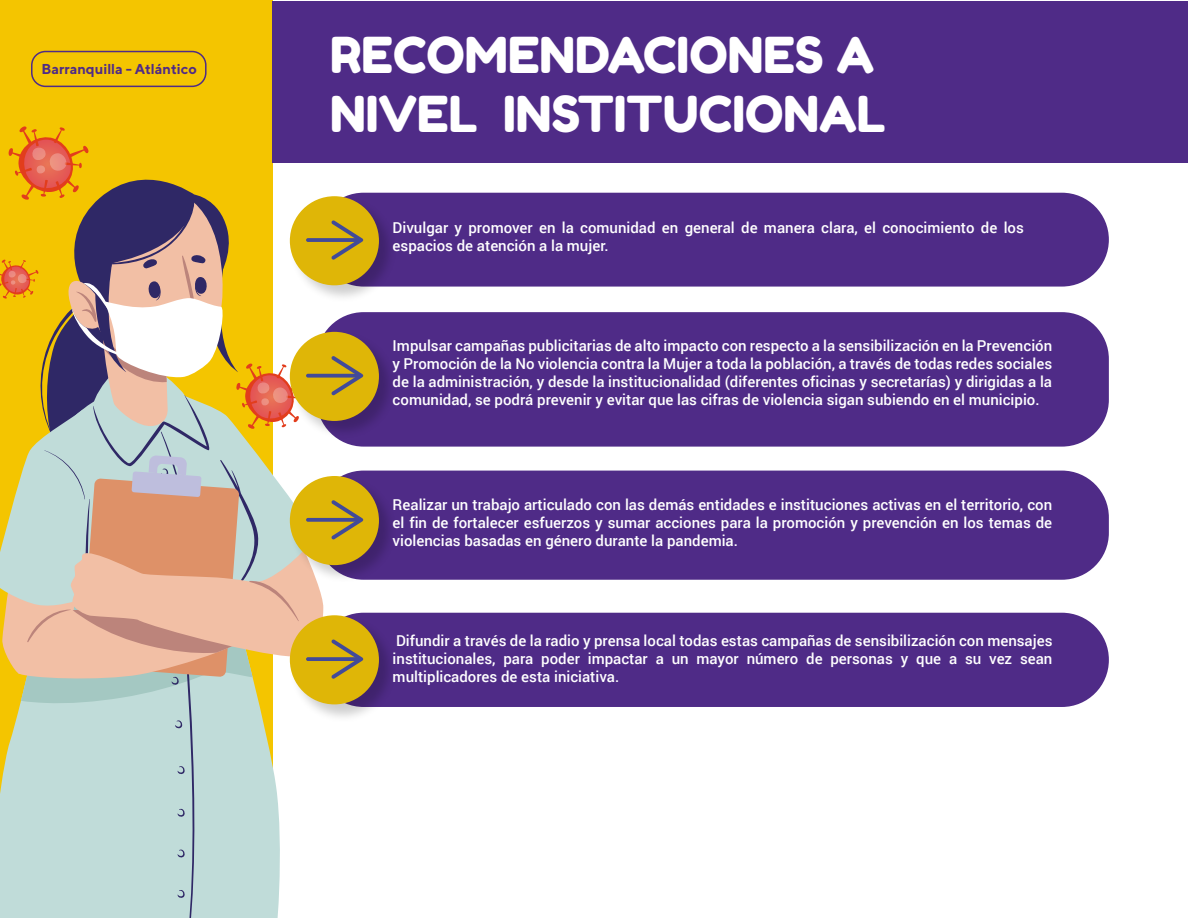
<style>
.page{position:relative;width:1188px;height:918px;background:#fff}
.page>*{position:absolute;margin:0;border:0;box-sizing:border-box;transform-origin:0 0}
.t1{font:49.5px/59.4px "Fredoka One";color:#fff}
.t2{font:500 15px/18px "Roboto";color:#fff;text-align:justify}
.t3{font:700 14.4px "TT Norms";color:#4f2b87}
</style>
<div class="page">
<div style="left:0;top:0;width:273px;height:918px;background:#f4c500"></div>
<svg style="left:0;top:126px;width:324px;height:792px"></svg>
<div style="left:272px;top:2px;width:916px;height:161px;background:#4f2b87"></div>
<div style="left:317px;top:193px;width:792px;height:94px;background:#4f2b87;border-radius:47px"></div>
<img style="left:286px;top:192px;width:114px;height:115px">
<div style="left:290px;top:196px;width:89px;height:89px;background:#dfb607;border-radius:50%"></div>
<hr style="left:306px;top:238px;width:54px;height:4px;background:#494f92;border-radius:2px">
<svg style="left:331px;top:220px;width:32px;height:40px"></svg>
<div style="left:317px;top:312px;width:792px;height:135px;background:#4f2b87;border-radius:47px"></div>
<img style="left:286px;top:328px;width:103px;height:114px">
<div style="left:290px;top:332px;width:89px;height:89px;background:#dfb607;border-radius:50%"></div>
<svg style="left:306px;top:374px;width:54px;height:4px"></svg>
<svg style="left:331px;top:356px;width:32px;height:39px"></svg>
<div style="left:317px;top:471px;width:792px;height:109px;background:#4f2b87;border-radius:47px"></div>
<img style="left:286px;top:472px;width:114px;height:115px">
<div style="left:290px;top:476px;width:89px;height:89px;background:#dfb607;border-radius:50%"></div>
<svg style="left:306px;top:518px;width:54px;height:4px"></svg>
<svg style="left:331px;top:500px;width:32px;height:39px"></svg>
<div style="left:317px;top:613px;width:792px;height:94px;background:#4f2b87;border-radius:47px"></div>
<img style="left:286px;top:611px;width:114px;height:115px">
<div style="left:290px;top:615px;width:89px;height:89px;background:#dfb607;border-radius:50%"></div>
<svg style="left:306px;top:657px;width:54px;height:4px"></svg>
<svg style="left:331px;top:639px;width:32px;height:40px"></svg>
<div style="left:31px;top:51px;width:176px;height:36px;border:2px solid #4f2b87;border-radius:14px"></div>
<p class="t3" style="left:42px;top:60px;width:157px">Barranquilla - Atlántico</p>
<h1 class="t1" style="left:330px;top:25px;width:557px">RECOMENDACIONES A<br>NIVEL INSTITUCIONAL</h1>
<p class="t2" style="left:393px;top:218px;width:633px">Divulgar y promover en la comunidad en general de manera clara, el conocimiento de los espacios de atención a la mujer.</p>
<p class="t2" style="left:393px;top:336px;width:661px">Impulsar campañas publicitarias de alto impacto con respecto a la sensibilización en la Prevención y Promoción de la No violencia contra la Mujer a toda la población, a través de todas redes sociales de la administración, y desde la institucionalidad (diferentes oficinas y secretarías) y dirigidas a la comunidad, se podrá prevenir y evitar que las cifras de violencia sigan subiendo en el municipio.</p>
<p class="t2" style="left:393px;top:495px;width:661px">Realizar un trabajo articulado con las demás entidades e instituciones activas en el territorio, con el fin de fortalecer esfuerzos y sumar acciones para la promoción y prevención en los temas de violencias basadas en género durante la pandemia.</p>
<p class="t2" style="left:393px;top:631px;width:661px">Difundir a través de la radio y prensa local todas estas campañas de sensibilización con mensajes institucionales, para poder impactar a un mayor número de personas y que a su vez sean multiplicadores de esta iniciativa.</p>
</div>
